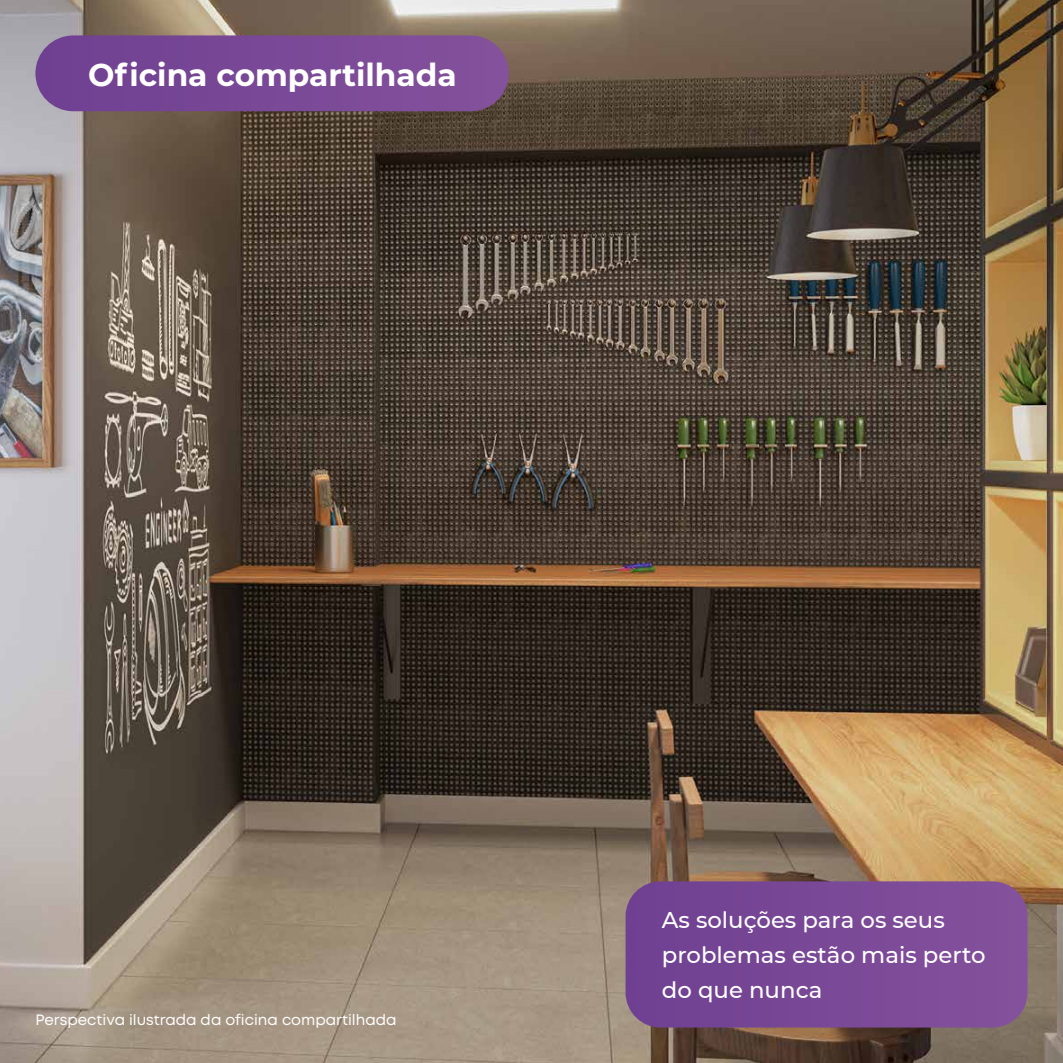
<style>
.page{position:relative;width:1063px;height:1063px;background:#fff}
.page>*{position:absolute;margin:0;border:0;box-sizing:border-box;transform-origin:0 0}
.t1{font:700 31.25px "Montserrat";color:#fff}
.t2{font:500 22.75px/35.1px "Montserrat";color:#fff}
.t3{font:15px "Mont";color:#fff}
</style>
<div class="page">
<img style="left:0;top:0;width:1063px;height:1063px">
<div style="left:35px;top:35px;width:474px;height:76px;background:#794897;border-radius:38px"></div>
<svg style="left:626px;top:881px;width:402px;height:147px;background:#7a4995"></svg>
<h1 class="t1" style="left:88px;top:52px;width:370px">Oficina compartilhada</h1>
<p class="t3" style="left:35px;top:1010px;width:363px">Perspectiva ilustrada da oficina compartilhada</p>
<p class="t2" style="left:662px;top:901px;width:325px">As soluções para os seus problemas estão mais perto do que nunca</p>
</div>
